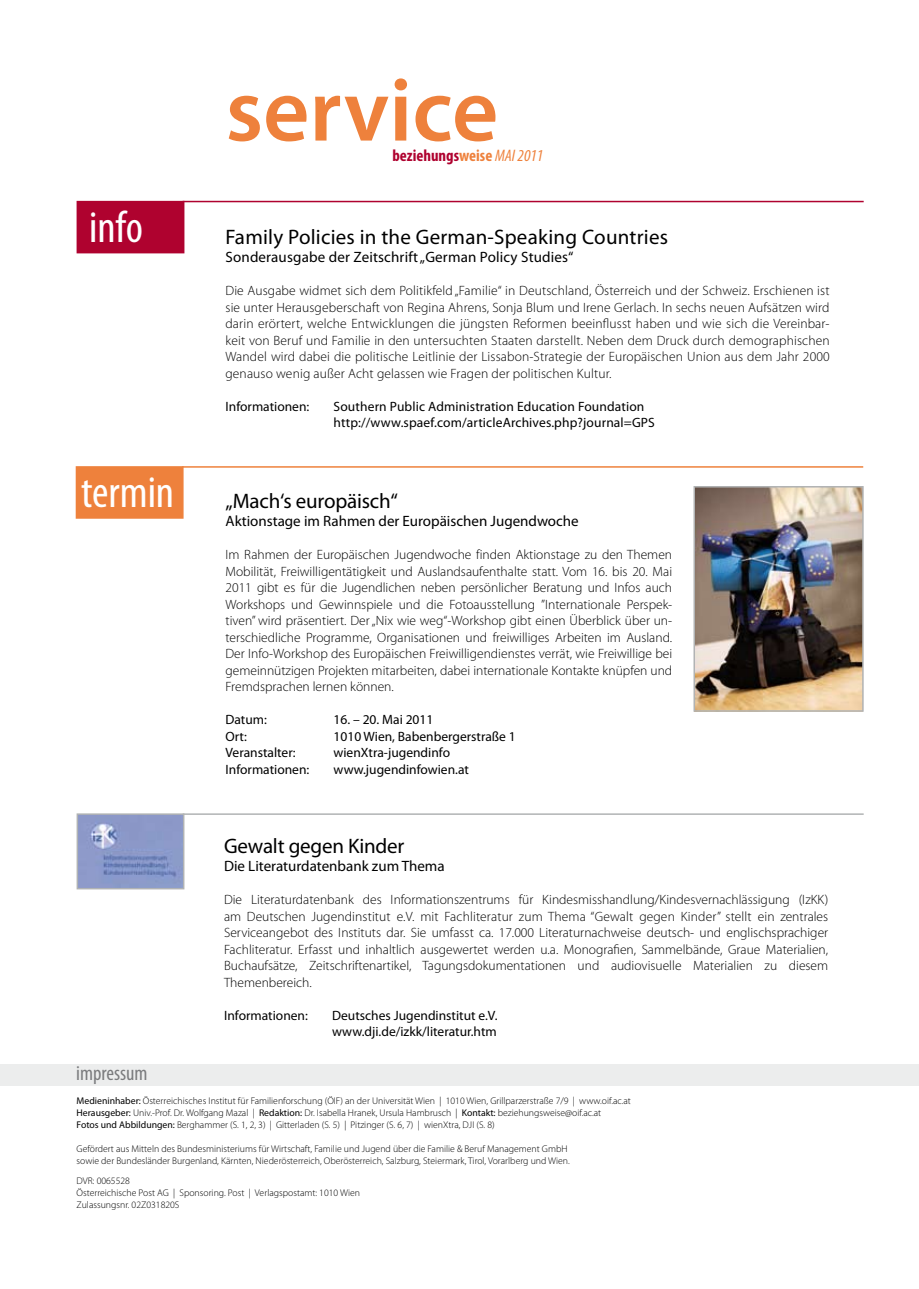
<style>
.page{position:relative;width:919px;height:1289px;background:#fff}
.page>*{position:absolute;margin:0;border:0;box-sizing:border-box;transform-origin:0 0}
.t1{font:600 90px "Myriad Pro";color:#ee813c}
.t2{font:condensed 45px "Myriad Pro";color:#fff}
.t3{font:21px "Myriad Pro";letter-spacing:.01em;color:#000}
.t4{font:21px "Myriad Pro";letter-spacing:-.01em;color:#000}
.t5{font:condensed 21px "Myriad Pro";color:#7b7c7e}
.t6{font:700 condensed 16.65px "Myriad Pro";color:#af022f}
.t7{font:15px "Myriad Pro";color:#000}
.t8{font:300 13.5px/16.5px "Myriad Pro";color:#000;text-align:justify}
.t9{font:13.5px/16.5px "Myriad Pro";color:#000}
.t10{font:300 9.75px/12px "Myriad Pro";color:#000}
.s1{color:#ee813c}
.s2{font-weight:400;font-style:italic;color:#ee813c}
.s3{font-stretch:condensed;font-size:45px;color:#fff}
.s4{font-weight:400}
</style>
<div class="page">
<div style="left:0;top:1064px;width:918px;height:21px;background:#eceded"></div>
<div style="left:76px;top:466px;width:107px;height:52px;background:#ee813c;border:2px solid #ee813c"></div>
<hr style="left:182px;top:466px;width:681px;height:1px;background:#ee813c">
<div style="left:77px;top:201px;width:107px;height:52px;background:#af022f"></div>
<hr style="left:183px;top:201px;width:680px;height:1px;background:#af022f">
<hr style="left:183px;top:813px;width:680px;height:1px;background:#b1b3b4">
<img style="left:696px;top:489px;width:164px;height:219px">
<div style="left:693px;top:486px;width:170px;height:225px;border:2px solid #b1b3b4"></div>
<img style="left:80px;top:816px;width:101px;height:70px">
<div style="left:77px;top:813px;width:107px;height:76px;border:2px solid #b1b3b4"></div>
<h2 class="t2" style="left:89px;top:200px;width:55px">info</h2>
<h1 class="t1" style="left:225px;top:60px;width:274px">service</h1>
<p class="t6" style="left:392px;top:145px;width:152px">beziehungs<span class="s1">weise</span> <span class="s2">MAI 2011</span></p>
<h3 class="t3" style="left:225px;top:225px;width:444px">Family Policies in the German-Speaking Countries</h3>
<p class="t7" style="left:225px;top:249px;width:349px">Sonderausgabe der Zeitschrift „German Policy Studies“</p>
<p class="t8" style="left:225px;top:282px;width:605px">Die Ausgabe widmet sich dem Politikfeld „Familie“ in Deutschland, Österreich und der Schweiz. Erschienen ist sie unter Herausgeberschaft von Regina Ahrens, Sonja Blum und Irene Gerlach. In sechs neuen Aufsätzen wird darin erörtert, welche Entwicklungen die jüngsten Reformen beeinflusst haben und wie sich die Vereinbar&shy;keit von Beruf und Familie in den untersuchten Staaten darstellt. Neben dem Druck durch demographischen Wandel wird dabei die politische Leitlinie der Lissabon-Strategie der Europäischen Union aus dem Jahr 2000 genauso wenig außer Acht gelassen wie Fragen der politischen Kultur.</p>
<p class="t9" style="left:225px;top:398px;width:85px">Informationen:</p>
<p class="t9" style="left:333px;top:398px;width:323px">Southern Public Administration Education Foundation http://www.spaef.com/articleArchives.php?journal=GPS</p>
<h3 class="t4" style="left:81px;top:489px;width:318px"><span class="s3">termin</span> „Mach‘s europäisch“</h3>
<p class="t7" style="left:225px;top:513px;width:355px">Aktionstage im Rahmen der Europäischen Jugendwoche</p>
<p class="t8" style="left:225px;top:546px;width:448px">Im Rahmen der Europäischen Jugendwoche finden Aktionstage zu den Themen Mobilität, Freiwilligentätigkeit und Auslandsaufenthalte statt. Vom 16. bis 20. Mai 2011 gibt es für die Jugendlichen neben persönlicher Beratung und Infos auch Workshops und Gewinnspiele und die Fotoausstellung ”Internationale Perspek&shy;tiven” wird präsentiert. Der „Nix wie weg“-Workshop gibt einen Überblick über un&shy;terschiedliche Programme, Organisationen und freiwilliges Arbeiten im Ausland.<br>Der Info-Workshop des Europäischen Freiwilligendienstes verrät, wie Freiwillige bei gemeinnützigen Projekten mitarbeiten, dabei internationale Kontakte knüpfen und Fremdsprachen lernen können.</p>
<p class="t9" style="left:225px;top:711px;width:43px">Datum:</p>
<p class="t9" style="left:333px;top:711px;width:101px">16. – 20. Mai 2011</p>
<p class="t9" style="left:225px;top:728px;width:23px">Ort:</p>
<p class="t9" style="left:333px;top:728px;width:184px">1010 Wien, Babenbergerstraße 1</p>
<p class="t9" style="left:225px;top:744px;width:72px">Veranstalter:</p>
<p class="t9" style="left:333px;top:744px;width:118px">wienXtra-jugendinfo</p>
<p class="t9" style="left:225px;top:761px;width:85px">Informationen:</p>
<p class="t9" style="left:333px;top:761px;width:137px">www.jugendinfowien.at</p>
<h3 class="t5" style="left:76px;top:1060px;width:73px">impressum</h3>
<h3 class="t4" style="left:224px;top:834px;width:182px">Gewalt gegen Kinder</h3>
<p class="t7" style="left:224px;top:858px;width:222px">Die Literaturdatenbank zum Thema</p>
<p class="t8" style="left:224px;top:891px;width:605px">Die Literaturdatenbank des Informationszentrums für Kindesmisshandlung/Kindesvernachlässigung (IzKK) am Deutschen Jugendinstitut e.V. mit Fachliteratur zum Thema “Gewalt gegen Kinder” stellt ein zentrales Serviceangebot des Instituts dar. Sie umfasst ca. 17.000 Literaturnachweise deutsch- und englischsprachiger Fachliteratur. Erfasst und inhaltlich ausgewertet werden u.a. Monografien, Sammelbände, Graue Materialien, Buchaufsätze, Zeitschriftenartikel, Tagungsdokumentationen und audiovisuelle Materialien zu diesem Themenbereich.</p>
<p class="t9" style="left:224px;top:1007px;width:85px">Informationen:</p>
<p class="t9" style="left:332px;top:1007px;width:167px">Deutsches Jugendinstitut e.V. www.dji.de/izkk/literatur.htm</p>
<p class="t10" style="left:77px;top:1094px;width:555px"><span class="s4">Medieninhaber:</span> Österreichisches Institut für Familienforschung (ÖIF) an der Universität Wien | 1010 Wien, Grillparzerstraße 7/9 | www.oif.ac.at<br><span class="s4">Herausgeber:</span> Univ.-Prof. Dr. Wolfgang Mazal | <span class="s4">Redaktion:</span> Dr. Isabella Hranek, Ursula Hambrusch | <span class="s4">Kontakt:</span> beziehungsweise@oif.ac.at<br><span class="s4">Fotos und Abbildungen:</span> Berghammer (S. 1, 2, 3) | Gitterladen (S. 5) | Pitzinger (S. 6, 7) | wienXtra, DJI (S. 8)</p>
<p class="t10" style="left:77px;top:1142px;width:494px">Gefördert aus Mitteln des Bundesministeriums für Wirtschaft, Familie und Jugend über die Familie &amp; Beruf Management GmbH sowie der Bundesländer Burgenland, Kärnten, Niederösterreich, Oberösterreich, Salzburg, Steiermark, Tirol, Vorarlberg und Wien.</p>
<p class="t10" style="left:77px;top:1175px;width:285px">DVR: 0065528<br>Österreichische Post AG | Sponsoring. Post | Verlagspostamt: 1010 Wien<br>Zulassungsnr. 02Z031820S</p>
</div>
